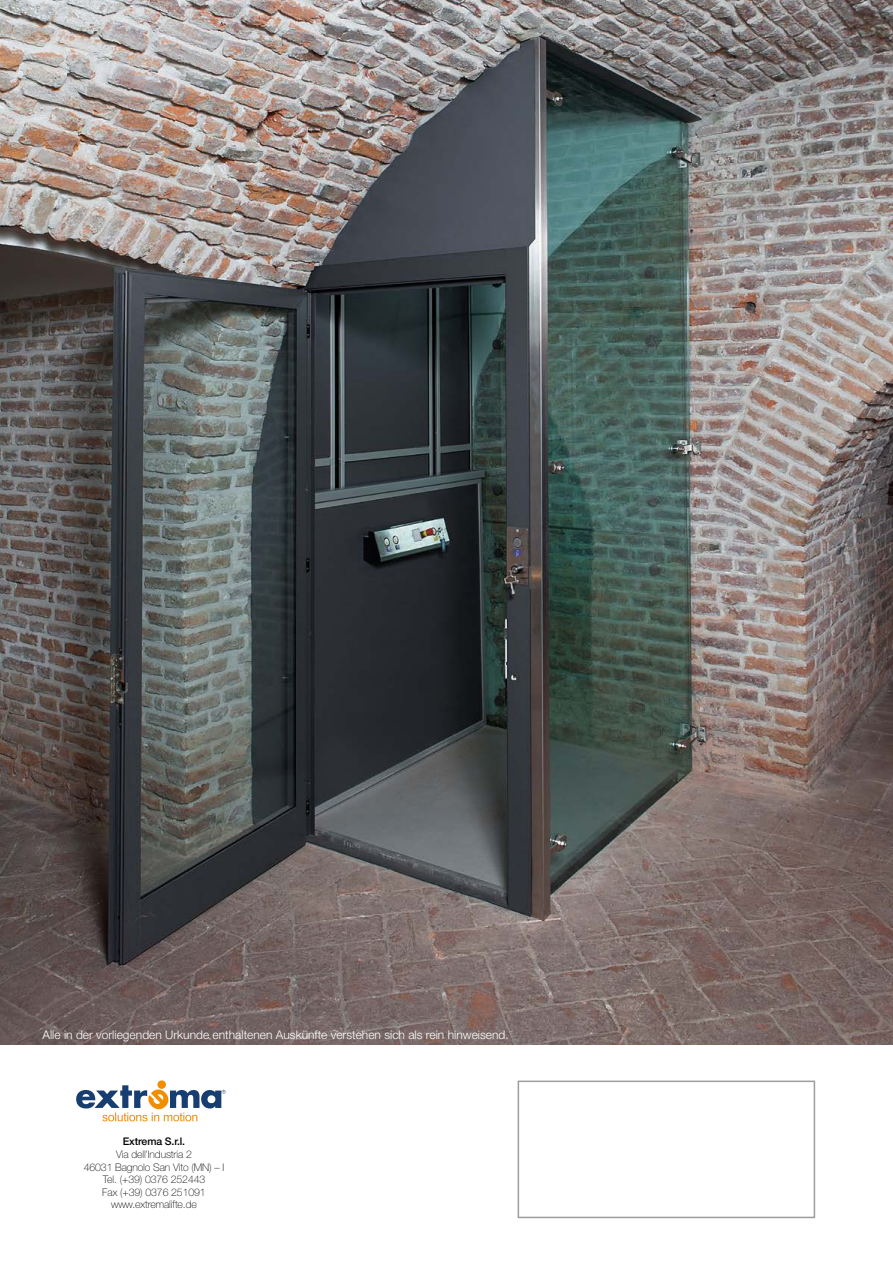
<style>
.page{position:relative;width:893px;height:1263px;background:#fff}
.page>*{position:absolute;margin:0;border:0;box-sizing:border-box;transform-origin:0 0}
.t1{font:300 12px "Helvetica Neue LT Std";color:#fff}
.t2{font:100 10.5px/12.6px "Helvetica Neue LT Std";letter-spacing:-.01em;color:#000;text-align:center}
.t3{font:500 10.5px "Helvetica Neue LT Std";letter-spacing:-.01em;color:#000}
</style>
<div class="page">
<div style="left:518px;top:1080px;width:297px;height:138px;border:2px solid #9d9d9c"></div>
<img style="left:0;top:0;width:893px;height:1044px">
<svg style="left:76px;top:1080px;width:150px;height:41px"></svg>
<p class="t1" style="left:43px;top:1027px;width:468px">Alle in der vorliegenden Urkunde enthaltenen Auskünfte verstehen sich als rein hinweisend.</p>
<p class="t3" style="left:123px;top:1135px;width:64px">Extrema S.r.l.</p>
<p class="t2" style="left:84px;top:1148px;width:142px">Via dell’Industria 2<br>46031 Bagnolo San Vito (MN) – I<br>Tel. (+39) 0376 252443<br>Fax (+39) 0376 251091 www.extremalifte.de</p>
</div>
